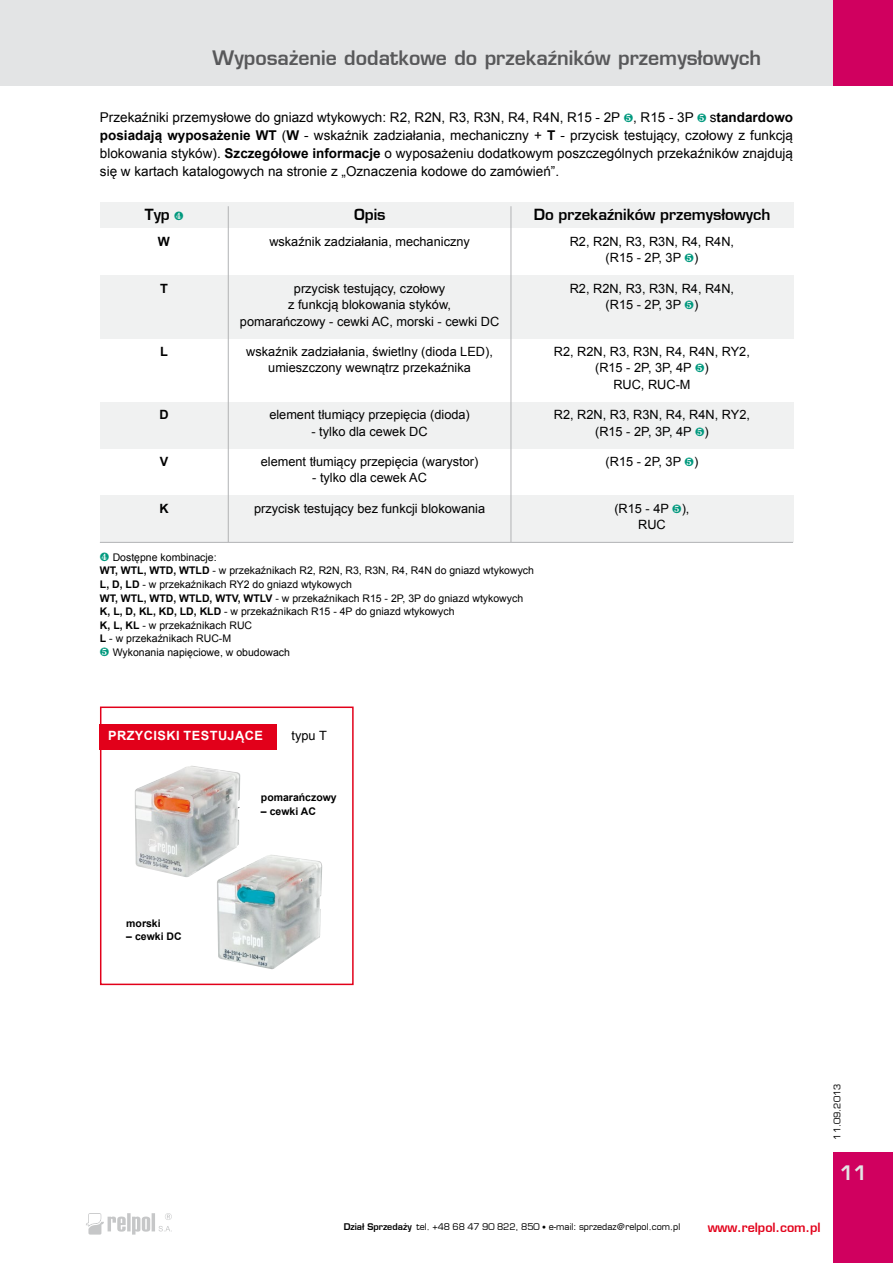
<style>
.page{position:relative;width:893px;height:1263px;background:#fff}
.page>*{position:absolute;margin:0;border:0;box-sizing:border-box;transform-origin:0 0}
.t1{font:700 19.5px "Euromode";color:#58585a}
.t2{font:700 19.5px "Euromode";color:#e3e4e5}
.t3{font:700 15px "Euromode";color:#000}
.t4{font:13.5px/18px "Arial";color:#000;text-align:justify}
.t5{font:12.75px/16.5px "Arial";color:#000;text-align:center}
.t6{font:700 12.75px "Arial";letter-spacing:.035em;color:#fff}
.t7{font:700 12.75px "Arial";color:#000}
.t8{font:700 12.45px "Euromode";color:#e2001a}
.t9{font:10.5px/13.5px "Arial";color:#000}
.t10{font:700 10.5px "Arial";color:#000}
.t11{font:9px "Euromode";color:#000}
.t12{font:700 9px "Euromode";color:#000}
.s1{color:#00997e}
.s2{font-weight:700}
.s3{font-size:7.5px}
</style>
<div class="page">
<div style="left:0;top:0;width:833px;height:85px;background:#e3e4e5"></div>
<svg style="left:86px;top:1213px;width:86px;height:21px"></svg>
<img style="left:135px;top:766px;width:105px;height:111px">
<img style="left:217px;top:854px;width:105px;height:115px">
<div style="left:100px;top:724px;width:177px;height:25px;background:#e2001a"></div>
<div style="left:100px;top:706px;width:254px;height:279px;border:2px solid #e2001a"></div>
<div style="left:100px;top:275px;width:693px;height:64px;background:#f0f1f1"></div>
<div style="left:100px;top:402px;width:693px;height:46px;background:#f0f1f1"></div>
<div style="left:100px;top:495px;width:693px;height:47px;background:#f0f1f1"></div>
<div style="left:100px;top:202px;width:693px;height:26px;background:#f0f1f1"></div>
<hr style="left:228px;top:206px;width:1px;height:336px;background:#b1b2b4">
<hr style="left:511px;top:206px;width:1px;height:336px;background:#b1b2b4">
<hr style="left:100px;top:542px;width:693px;height:1px;background:#b1b2b4">
<div style="left:833px;top:0;width:60px;height:85px;background:#d0005f"></div>
<div style="left:833px;top:1152px;width:60px;height:111px;background:#d0005f"></div>
<h1 class="t1" style="left:213px;top:46px;width:550px">Wyposa¿enie dodatkowe do przekaŸników przemys³owych</h1>
<p class="t4" style="left:100px;top:109px;width:695px">Przekaźniki przemysłowe do gniazd wtykowych: R2, R2N, R3, R3N, R4, R4N, R15 - 2P <span class="s1">❺</span>, R15 - 3P <span class="s1">❺</span> s<span class="s2">tandardowo posiadają wyposażenie WT</span> (<span class="s2">W</span> - wskaźnik zadziałania, mechaniczny + <span class="s2">T</span> - przycisk testujący, czołowy z funkcją blokowania styków). <span class="s2">Szczegółowe informacje</span> o wyposażeniu dodatkowym poszczególnych przekaźników znajdują się w kartach katalogowych na stronie z „Oznaczenia kodowe do zamówień”.</p>
<p class="t3" style="left:354px;top:205px;width:33px">Opis</p>
<p class="t3" style="left:145px;top:208px;width:40px">Typ <span class="s1">❹</span></p>
<p class="t3" style="left:534px;top:205px;width:238px">Do przekaŸników przemys³owych</p>
<p class="t5" style="left:570px;top:234px;width:166px">R2, R2N, R3, R3N, R4, R4N, (R15 - 2P, 3P <span class="s1">❺</span>)</p>
<p class="t5" style="left:570px;top:281px;width:166px">R2, R2N, R3, R3N, R4, R4N, (R15 - 2P, 3P <span class="s1">❺</span>)</p>
<p class="t5" style="left:554px;top:344px;width:198px">R2, R2N, R3, R3N, R4, R4N, RY2, (R15 - 2P, 3P, 4P <span class="s1">❺</span>)<br>RUC, RUC-M</p>
<p class="t5" style="left:554px;top:408px;width:198px">R2, R2N, R3, R3N, R4, R4N, RY2, (R15 - 2P, 3P, 4P <span class="s1">❺</span>)</p>
<p class="t5" style="left:606px;top:454px;width:94px">(R15 - 2P, 3P <span class="s1">❺</span>)</p>
<p class="t5" style="left:614px;top:501px;width:77px">(R15 - 4P <span class="s1">❺</span>),<br>RUC</p>
<p class="t5" style="left:269px;top:233px;width:202px">wskaźnik zadziałania, mechaniczny</p>
<p class="t5" style="left:240px;top:280px;width:261px">przycisk testujący, czołowy<br>z funkcją blokowania styków,<br>pomarańczowy - cewki AC, morski - cewki DC</p>
<p class="t5" style="left:246px;top:343px;width:248px">wskaźnik zadziałania, świetlny (dioda LED), umieszczony wewnątrz przekaźnika</p>
<p class="t5" style="left:269px;top:406px;width:202px">element tłumiący przepięcia (dioda)</p>
<p class="t5" style="left:311px;top:423px;width:118px">- tylko dla cewek DC</p>
<p class="t5" style="left:261px;top:453px;width:219px">element tłumiący przepięcia (warystor)</p>
<p class="t5" style="left:312px;top:470px;width:116px">- tylko dla cewek AC</p>
<p class="t5" style="left:254px;top:500px;width:232px">przycisk testujący bez funkcji blokowania</p>
<p class="t7" style="left:158px;top:236px;width:14px">W</p>
<p class="t7" style="left:160px;top:283px;width:9px">T</p>
<p class="t7" style="left:160px;top:347px;width:9px">L</p>
<p class="t7" style="left:159px;top:406px;width:11px">D</p>
<p class="t7" style="left:160px;top:457px;width:10px">V</p>
<p class="t7" style="left:159px;top:503px;width:11px">K</p>
<p class="t9" style="left:100px;top:550px;width:436px"><span class="s1">❹</span> Dostępne kombinacje:<br><span class="s2">WT, WTL, WTD, WTLD</span> - w przekaźnikach R2, R2N, R3, R3N, R4, R4N do gniazd wtykowych <span class="s2">L, D, LD</span> - w przekaźnikach RY2 do gniazd wtykowych<br><span class="s2">WT, WTL, WTD, WTLD, WTV, WTLV</span> - w przekaźnikach R15 - 2P, 3P do gniazd wtykowych <span class="s2">K, L, D, KL, KD, LD, KLD</span> - w przekaźnikach R15 - 4P do gniazd wtykowych<br><span class="s2">K, L, KL</span> - w przekaźnikach RUC<br><span class="s2">L</span> - w przekaźnikach RUC-M<br><span class="s1">❺</span> Wykonania napięciowe, w obudowach</p>
<p class="t6" style="left:108px;top:727px;width:156px">PRZYCISKI TESTUJĄCE</p>
<p class="t5" style="left:292px;top:729px;width:37px">typu T</p>
<p class="t10" style="left:126px;top:915px;width:36px">morski</p>
<p class="t10" style="left:126px;top:929px;width:57px">– cewki DC</p>
<p class="t10" style="left:261px;top:790px;width:77px">pomarańczowy</p>
<p class="t10" style="left:261px;top:804px;width:57px">– cewki AC</p>
<p class="t11" style="left:833px;top:1140px;width:57px;rotate:-90deg">11.09.2013</p>
<h1 class="t2" style="left:840px;top:1165px;width:29px">11</h1>
<p class="t12" style="left:344px;top:1221px;width:69px">Dzia³ Sprzeda¿y</p>
<p class="t8" style="left:708px;top:1222px;width:114px">www.relpol.com.pl</p>
<p class="t11" style="left:417px;top:1223px;width:265px">tel. +48 68 47 90 822, 850 <span class="s3">•</span> e-mail: sprzedaz@relpol.com.pl</p>
</div>
